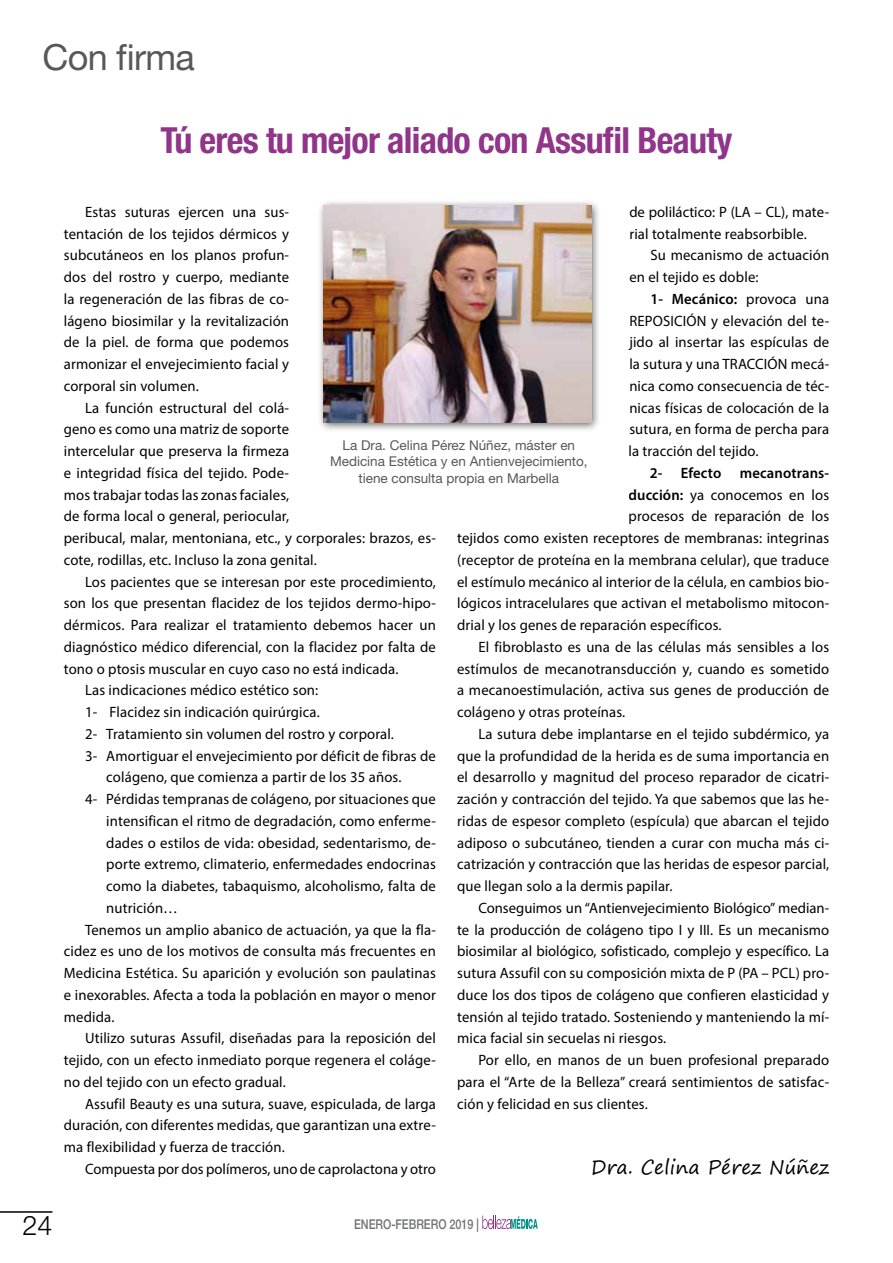
<style>
.page{position:relative;width:893px;height:1263px;background:#fff}
.page>*{position:absolute;margin:0;border:0;box-sizing:border-box;transform-origin:0 0}
.t1{font:700 condensed 36px "Helvetica Neue LT Std";letter-spacing:-.02em;color:#903589}
.t2{font:36px "Helvetica Neue LT Std";letter-spacing:-.02em;color:#58585a}
.t3{font:300 27px "Helvetica Neue LT Std";color:#000}
.t4{font:19.5px "Segoe Print";letter-spacing:.01em;color:#000}
.t5{font:15px/21.8px "Myriad Pro";letter-spacing:.01em;color:#000}
.t6{font:600 15px "Myriad Pro";letter-spacing:.01em;color:#000}
.t7{font:13.5px/16.5px "Helvetica Neue LT Std";color:#58585a;text-align:center}
.t8{font:500 13.5px "Helvetica Neue LT Std";color:#707172;scale:.8 1}
.s1{font-weight:600}
</style>
<div class="page">
<svg style="left:482px;top:1215px;width:56px;height:14px"></svg>
<hr style="left:0;top:1211px;width:52px;height:2px;background:#000">
<div style="left:317px;top:199px;width:285px;height:234px;background:#000;opacity:.6"></div>
<img style="left:323px;top:206px;width:268px;height:216px">
<h1 class="t2" style="left:43px;top:36px;width:154px">Con firma</h1>
<h1 class="t1" style="left:161px;top:119px;width:573px">Tú eres tu mejor aliado con Assufil Beauty</h1>
<p class="t5" style="left:629px;top:201px;width:201px">de poliláctico: P (LA – CL), mate&shy;rial totalmente reabsorbible.</p>
<p class="t5" style="left:629px;top:244px;width:201px;text-indent:21px">Su mecanismo de actuación en el tejido es doble:</p>
<p class="t5" style="left:628px;top:288px;width:202px;text-align:justify;text-indent:22px"><span class="s1">1- Mecánico:</span> provoca una REPOSICIÓN y elevación del te&shy;jido al insertar las espículas de la sutura y una TRACCIÓN mecá&shy;nica como consecuencia de téc&shy;nicas físicas de colocación de la sutura, en forma de percha para la tracción del tejido.</p>
<p class="t6" style="left:650px;top:463px;width:181px">2- Efecto mecanotrans-</p>
<p class="t5" style="left:628px;top:483px;width:202px"><span class="s1">ducción:</span> ya conocemos en los</p>
<p class="t5" style="left:628px;top:505px;width:202px">procesos de reparación de los</p>
<p class="t5" style="left:457px;top:527px;width:374px">tejidos como existen receptores de membranas: integrinas</p>
<p class="t5" style="left:457px;top:549px;width:374px">(receptor de proteína en la membrana celular), que traduce</p>
<p class="t5" style="left:457px;top:570px;width:374px">el estímulo mecánico al interior de la célula, en cambios bio-</p>
<p class="t5" style="left:457px;top:592px;width:374px">lógicos intracelulares que activan el metabolismo mitocon-</p>
<p class="t5" style="left:457px;top:614px;width:266px">drial y los genes de reparación específicos.</p>
<p class="t5" style="left:478px;top:636px;width:352px">El fibroblasto es una de las células más sensibles a los</p>
<p class="t5" style="left:457px;top:657px;width:374px">estímulos de mecanotransducción y, cuando es sometido</p>
<p class="t5" style="left:457px;top:679px;width:374px">a mecanoestimulación, activa sus genes de producción de</p>
<p class="t5" style="left:457px;top:701px;width:170px">colágeno y otras proteínas.</p>
<p class="t5" style="left:478px;top:723px;width:352px">La sutura debe implantarse en el tejido subdérmico, ya</p>
<p class="t5" style="left:457px;top:744px;width:374px">que la profundidad de la herida es de suma importancia en</p>
<p class="t5" style="left:457px;top:766px;width:374px">el desarrollo y magnitud del proceso reparador de cicatri-</p>
<p class="t5" style="left:457px;top:788px;width:374px">zación y contracción del tejido. Ya que sabemos que las he-</p>
<p class="t5" style="left:457px;top:810px;width:374px">ridas de espesor completo (espícula) que abarcan el tejido</p>
<p class="t5" style="left:457px;top:831px;width:374px">adiposo o subcutáneo, tienden a curar con mucha más ci-</p>
<p class="t5" style="left:457px;top:853px;width:374px">catrización y contracción que las heridas de espesor parcial,</p>
<p class="t5" style="left:457px;top:875px;width:217px">que llegan solo a la dermis papilar.</p>
<p class="t5" style="left:478px;top:897px;width:352px">Conseguimos un “antienvejecimiento biológico” median-</p>
<p class="t5" style="left:457px;top:918px;width:374px">te la producción de colágeno tipo I y III. Es un mecanismo</p>
<p class="t5" style="left:457px;top:940px;width:374px">biosimilar al biológico, sofisticado, complejo y específico. La</p>
<p class="t5" style="left:457px;top:962px;width:374px">sutura Assufil con su composición mixta de P (PA – PCL) pro-</p>
<p class="t5" style="left:457px;top:984px;width:374px">duce los dos tipos de colágeno que confieren elasticidad y</p>
<p class="t5" style="left:457px;top:1005px;width:374px">tensión al tejido tratado. Sosteniendo y manteniendo la mí-</p>
<p class="t5" style="left:457px;top:1027px;width:211px">mica facial sin secuelas ni riesgos.</p>
<p class="t5" style="left:478px;top:1049px;width:352px">Por ello, en manos de un buen profesional preparado</p>
<p class="t5" style="left:457px;top:1071px;width:374px">para el “Arte de la Belleza” creará sentimientos de satisfac-</p>
<p class="t5" style="left:457px;top:1092px;width:192px">ción y felicidad en sus clientes.</p>
<p class="t5" style="left:64px;top:201px;width:227px;text-align:justify;text-indent:21px">Estas suturas ejercen una sus&shy;tentación de los tejidos dérmicos y subcutáneos en los planos profun&shy;dos del rostro y cuerpo, mediante la regeneración de las fibras de co&shy;lágeno biosimilar y la revitalización de la piel. de forma que podemos armonizar el envejecimiento facial y corporal sin volumen.</p>
<p class="t5" style="left:64px;top:396px;width:374px;text-indent:21px">La función estructural del colá-<br>geno es como una matriz de soporte<br>intercelular que preserva la firmeza<br>e integridad física del tejido. Pode-<br>mos trabajar todas las zonas faciales,<br>de forma local o general, periocular,<br>peribucal, malar, mentoniana, etc., y corporales: brazos, es&shy;cote, rodillas, etc. Incluso la zona genital.</p>
<p class="t5" style="left:85px;top:570px;width:352px">Los pacientes que se interesan por este procedimiento,</p>
<p class="t5" style="left:64px;top:592px;width:374px">son los que presentan flacidez de los tejidos dermo-hipo-</p>
<p class="t5" style="left:64px;top:614px;width:374px">dérmicos. Para realizar el tratamiento debemos hacer un</p>
<p class="t5" style="left:64px;top:636px;width:374px">diagnóstico médico diferencial, con la flacidez por falta de</p>
<p class="t5" style="left:64px;top:657px;width:336px">tono o ptosis muscular en cuyo caso no está indicada.</p>
<p class="t5" style="left:85px;top:679px;width:235px">Las indicaciones médico estético son:</p>
<p class="t5" style="left:85px;top:701px;width:236px">1- Flacidez sin indicación quirúrgica.</p>
<p class="t5" style="left:85px;top:723px;width:310px">2- Tratamiento sin volumen del rostro y corporal.</p>
<p class="t5" style="left:85px;top:744px;width:352px">3- Amortiguar el envejecimiento por déficit de fibras de</p>
<p class="t5" style="left:106px;top:766px;width:297px">colágeno, que comienza a partir de los 35 años.</p>
<p class="t5" style="left:85px;top:788px;width:352px">4- Pérdidas tempranas de colágeno, por situaciones que</p>
<p class="t5" style="left:106px;top:810px;width:331px">intensifican el ritmo de degradación, como enferme-</p>
<p class="t5" style="left:106px;top:831px;width:331px">dades o estilos de vida: obesidad, sedentarismo, de-</p>
<p class="t5" style="left:106px;top:853px;width:331px">porte extremo, climaterio, enfermedades endocrinas</p>
<p class="t5" style="left:106px;top:875px;width:331px">como la diabetes, tabaquismo, alcoholismo, falta de</p>
<p class="t5" style="left:106px;top:897px;width:73px">nutrición…</p>
<p class="t5" style="left:85px;top:918px;width:352px">Tenemos un amplio abanico de actuación, ya que la fla-</p>
<p class="t5" style="left:64px;top:940px;width:374px">cidez es uno de los motivos de consulta más frecuentes en</p>
<p class="t5" style="left:64px;top:962px;width:374px">Medicina Estética. Su aparición y evolución son paulatinas</p>
<p class="t5" style="left:64px;top:984px;width:374px">e inexorables. Afecta a toda la población en mayor o menor</p>
<p class="t5" style="left:64px;top:1005px;width:52px">medida.</p>
<p class="t5" style="left:85px;top:1027px;width:352px">Utilizo suturas Assufil, diseñadas para la reposición del</p>
<p class="t5" style="left:64px;top:1049px;width:374px">tejido, con un efecto inmediato porque regenera el coláge-</p>
<p class="t5" style="left:64px;top:1071px;width:223px">no del tejido con un efecto gradual.</p>
<p class="t5" style="left:85px;top:1092px;width:352px">Assufil Beauty es una sutura, suave, espiculada, de larga</p>
<p class="t5" style="left:64px;top:1114px;width:374px">duración, con diferentes medidas, que garantizan una extre-</p>
<p class="t5" style="left:64px;top:1136px;width:223px">ma flexibilidad y fuerza de tracción.</p>
<p class="t5" style="left:85px;top:1158px;width:352px">Compuesta por dos polímeros, uno de caprolactona y otro</p>
<p class="t7" style="left:330px;top:436px;width:259px">La Dra. Celina Pérez Núñez, máster en<br>Medicina Estética y en Antienvejecimiento, tiene consulta propia en Marbella</p>
<h3 class="t4" style="left:591px;top:1149px;width:239px">Dra. Celina Pérez Núñez</h3>
<h2 class="t3" style="left:22px;top:1209px;width:32px">24</h2>
<p class="t8" style="left:354px;top:1216px;width:158px">ENERO-FEBRERO 2019 |</p>
</div>
